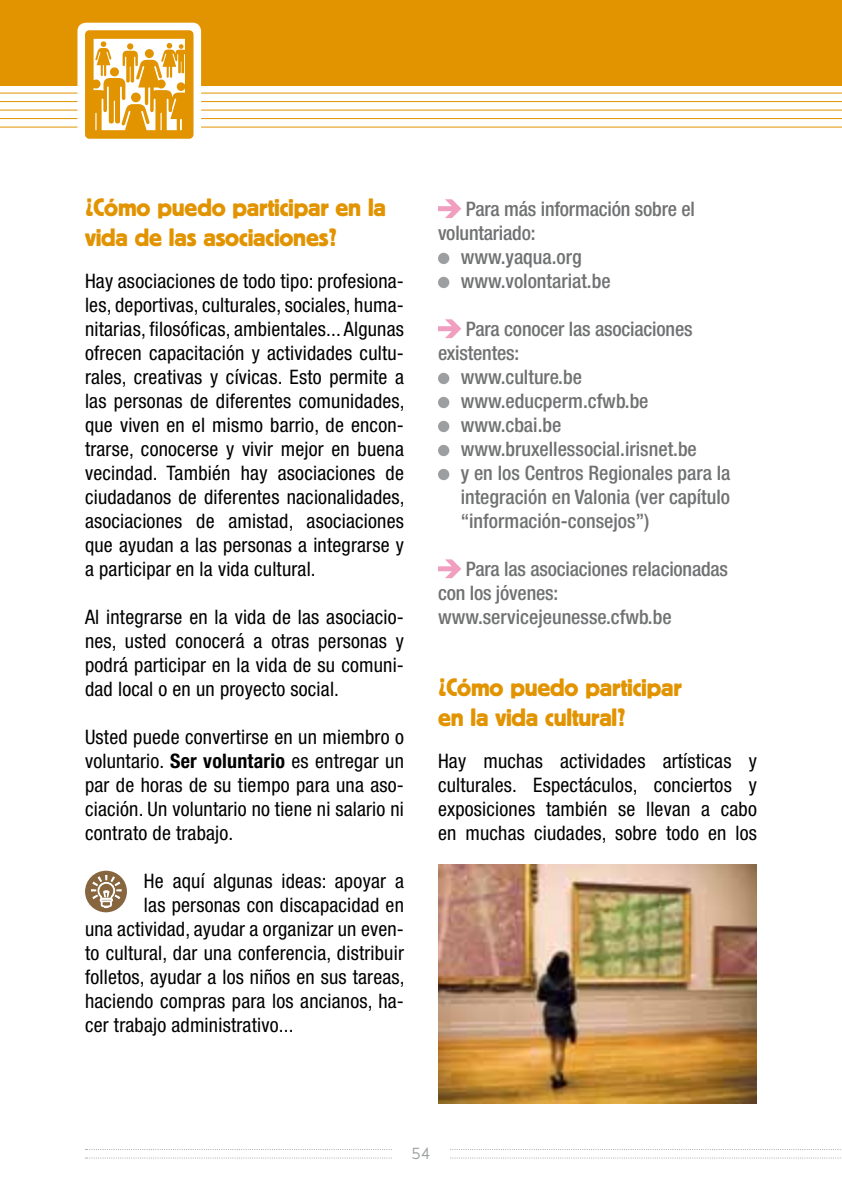
<style>
.page{position:relative;width:842px;height:1191px;background:#fff}
.page>*{position:absolute;margin:0;border:0;box-sizing:border-box;transform-origin:0 0}
.t1{font:25px/30px "Block BE";letter-spacing:-.01em;color:#e29300}
.t2{font:condensed 20px/24px "Helvetica Neue";letter-spacing:.01em;color:#000;text-align:justify}
.t3{font:500 condensed 20px/24px "Helvetica Neue";color:#707172}
.t4{font:100 16px "Base Mono Wide";color:#9c9e9f}
.s1{font-weight:700}
</style>
<div class="page">
<svg style="left:86px;top:1149px;width:755px;height:1px"></svg>
<svg style="left:86px;top:1157px;width:755px;height:1px"></svg>
<div style="left:393px;top:1146px;width:56px;height:25px;background:#fff"></div>
<hr style="left:0;top:93px;width:842px;height:1px;background:#e29300">
<hr style="left:0;top:101px;width:842px;height:1px;background:#e29300">
<hr style="left:0;top:110px;width:842px;height:1px;background:#e29300">
<hr style="left:0;top:118px;width:842px;height:1px;background:#e29300">
<hr style="left:0;top:127px;width:842px;height:1px;background:#e29300">
<div style="left:0;top:0;width:842px;height:85px;background:#e29300"></div>
<div style="left:77px;top:23px;width:124px;height:123px;background:#fff;border-radius:9px"></div>
<svg style="left:85px;top:30px;width:108px;height:109px"></svg>
<svg style="left:438px;top:199px;width:23px;height:19px"></svg>
<div style="left:438px;top:253px;width:11px;height:11px;background:#9c9e9f;border-radius:50%"></div>
<div style="left:438px;top:277px;width:11px;height:11px;background:#9c9e9f;border-radius:50%"></div>
<svg style="left:438px;top:319px;width:23px;height:19px"></svg>
<div style="left:438px;top:373px;width:11px;height:11px;background:#9c9e9f;border-radius:50%"></div>
<div style="left:438px;top:397px;width:11px;height:11px;background:#9c9e9f;border-radius:50%"></div>
<div style="left:438px;top:421px;width:11px;height:11px;background:#9c9e9f;border-radius:50%"></div>
<div style="left:438px;top:445px;width:11px;height:11px;background:#9c9e9f;border-radius:50%"></div>
<div style="left:438px;top:469px;width:11px;height:11px;background:#9c9e9f;border-radius:50%"></div>
<svg style="left:438px;top:559px;width:23px;height:19px"></svg>
<div style="left:85px;top:870px;width:42px;height:42px;background:#87653f;border-radius:50%"></div>
<svg style="left:91px;top:875px;width:31px;height:33px"></svg>
<img style="left:438px;top:864px;width:319px;height:239px">
<p class="t1" style="left:85px;top:191px;width:302px">¿Cómo puedo participar en la vida de las asociaciones?</p>
<p class="t2" style="left:85px;top:269px;width:321px">Hay asociaciones de todo tipo: profesiona&shy;les, deportivas, culturales, sociales, huma&shy;nitarias, filosóficas, ambientales... Algunas ofrecen capacitación y actividades cultu&shy;rales, creativas y cívicas. Esto permite a las personas de diferentes comunidades, que viven en el mismo barrio, de encon&shy;trarse, conocerse y vivir mejor en buena vecindad. También hay asociaciones de ciudadanos de diferentes nacionalidades, asociaciones de amistad, asociaciones que ayudan a las personas a integrarse y a participar en la vida cultural.</p>
<p class="t2" style="left:85px;top:605px;width:320px">Al integrarse en la vida de las asociacio&shy;nes, usted conocerá a otras personas y podrá participar en la vida de su comuni&shy;dad local o en un proyecto social.</p>
<p class="t2" style="left:85px;top:725px;width:320px">Usted puede convertirse en un miembro o voluntario. <span class="s1">Ser voluntario</span> es entregar un par de horas de su tiempo para una aso&shy;ciación. Un voluntario no tiene ni salario ni contrato de trabajo.</p>
<p class="t2" style="left:144px;top:869px;width:261px">He aquí algunas ideas: apoyar a</p>
<p class="t2" style="left:144px;top:893px;width:261px">las personas con discapacidad en</p>
<p class="t2" style="left:85px;top:917px;width:320px">una actividad, ayudar a organizar un even-</p>
<p class="t2" style="left:85px;top:941px;width:320px">to cultural, dar una conferencia, distribuir</p>
<p class="t2" style="left:85px;top:965px;width:321px">folletos, ayudar a los niños en sus tareas,</p>
<p class="t2" style="left:85px;top:989px;width:320px">haciendo compras para los ancianos, ha-</p>
<p class="t2" style="left:85px;top:1013px;width:210px">cer trabajo administrativo...</p>
<p class="t3" style="left:466px;top:197px;width:231px">Para más información sobre el</p>
<p class="t3" style="left:438px;top:221px;width:99px">voluntariado:</p>
<p class="t3" style="left:461px;top:245px;width:122px">www.yaqua.org</p>
<p class="t3" style="left:461px;top:269px;width:151px">www.volontariat.be</p>
<p class="t3" style="left:466px;top:317px;width:228px">Para conocer las asociaciones</p>
<p class="t3" style="left:438px;top:341px;width:83px">existentes:</p>
<p class="t3" style="left:461px;top:365px;width:123px">www.culture.be</p>
<p class="t3" style="left:461px;top:389px;width:189px">www.educperm.cfwb.be</p>
<p class="t3" style="left:461px;top:413px;width:102px">www.cbai.be</p>
<p class="t3" style="left:461px;top:437px;width:238px">www.bruxellessocial.irisnet.be</p>
<p class="t3" style="left:461px;top:461px;width:271px">y en los Centros Regionales para la</p>
<p class="t3" style="left:461px;top:485px;width:271px">integración en Valonia (ver capítulo</p>
<p class="t3" style="left:461px;top:509px;width:190px">“información-consejos”)</p>
<p class="t3" style="left:438px;top:557px;width:292px;text-indent:28px">Para las asociaciones relacionadas con los jóvenes: www.servicejeunesse.cfwb.be</p>
<p class="t1" style="left:438px;top:671px;width:245px">¿Cómo puedo participar en la vida cultural?</p>
<p class="t2" style="left:438px;top:749px;width:320px">Hay muchas actividades artísticas y culturales. Espectáculos, conciertos y exposiciones también se llevan a cabo en muchas ciudades, sobre todo en los</p>
<p class="t4" style="left:411px;top:1142px;width:21px">54</p>
</div>
